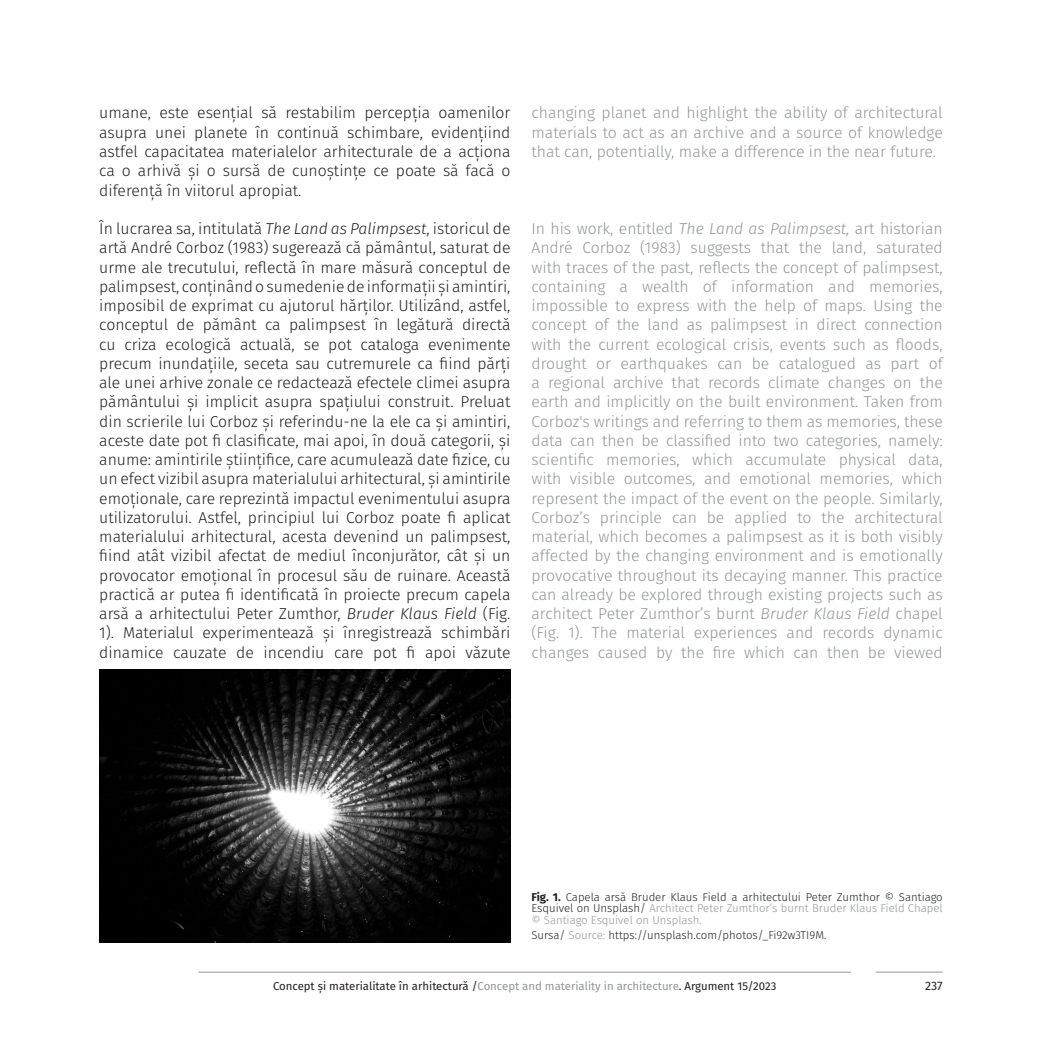
<style>
.page{position:relative;width:1042px;height:1042px;background:#fff}
.page>*{position:absolute;margin:0;border:0;box-sizing:border-box;transform-origin:0 0}
.ARTICOL_body_text_ro{font:300 15.75px/19.2px "Fira Sans";color:#231f20;text-align:justify}
.ARTICOL_body_text_en{font:300 15.75px/19.2px "Fira Sans";color:#939598;text-align:justify}
.t1{font:12.25px "Fira Sans";color:#231f20}
.ARTICOL_adnotari_fig{font:300 11.38px/11.4px "Fira Sans";color:#231f20;text-align:justify}
.t2{font:11.38px "Fira Sans";color:#231f20}
.s1{font-style:italic}
.s2{font-weight:700}
.s3{color:#939598}
</style>
<div class="page">
<hr style="left:875px;top:972px;width:68px;height:1px;background:#939598">
<hr style="left:198px;top:972px;width:653px;height:1px;background:#939598">
<img style="left:99px;top:669px;width:411px;height:274px">
<p class="ARTICOL_body_text_ro" style="left:99px;top:103px;width:413px">umane, este esențial să restabilim percepția oamenilor asupra unei planete în continuă schimbare, evidențiind astfel capacitatea materialelor arhitecturale de a acționa ca o arhivă și o sursă de cunoștințe ce poate să facă o diferență în viitorul apropiat.</p>
<p class="ARTICOL_body_text_ro" style="left:99px;top:219px;width:413px">În lucrarea sa, intitulată <span class="s1">The Land as Palimpsest</span>, istoricul de artă André Corboz (1983) sugerează că pământul, saturat de urme ale trecutului, reflectă în mare măsură conceptul de palimpsest, conținând o sumedenie de informații și amintiri, imposibil de exprimat cu ajutorul hărților. Utilizând, astfel, conceptul de pământ ca palimpsest în legătură directă cu criza ecologică actuală, se pot cataloga evenimente precum inundațiile, seceta sau cutremurele ca fiind părți ale unei arhive zonale ce redactează efectele climei asupra pământului și implicit asupra spațiului construit. Preluat din scrierile lui Corboz și referindu-ne la ele ca și amintiri, aceste date pot fi clasificate, mai apoi, în două categorii, și anume: amintirile științifice, care acumulează date fizice, cu un efect vizibil asupra materialului arhitectural, și amintirile emoționale, care reprezintă impactul evenimentului asupra utilizatorului. Astfel, principiul lui Corboz poate fi aplicat materialului arhitectural, acesta devenind un palimpsest, fiind atât vizibil afectat de mediul înconjurător, cât și un provocator emoțional în procesul său de ruinare. Această practică ar putea fi identificată în proiecte precum capela arsă a arhitectului Peter Zumthor, <span class="s1">Bruder Klaus Field</span> (Fig.<br>1). Materialul experimentează și înregistrează schimbări dinamice cauzate de incendiu care pot fi apoi văzute</p>
<p class="ARTICOL_body_text_en" style="left:531px;top:103px;width:413px">changing planet and highlight the ability of architectural materials to act as an archive and a source of knowledge that can, potentially, make a difference in the near future.</p>
<p class="ARTICOL_body_text_en" style="left:531px;top:219px;width:413px">In his work, entitled <span class="s1">The Land as Palimpsest,</span> art historian André Corboz (1983) suggests that the land, saturated with traces of the past, reflects the concept of palimpsest, containing a wealth of information and memories, impossible to express with the help of maps. Using the concept of the land as palimpsest in direct connection with the current ecological crisis, events such as floods, drought or earthquakes can be catalogued as part of a regional archive that records climate changes on the earth and implicitly on the built environment. Taken from Corboz's writings and referring to them as memories, these data can then be classified into two categories, namely: scientific memories, which accumulate physical data, with visible outcomes, and emotional memories, which represent the impact of the event on the people. Similarly, Corboz’s principle can be applied to the architectural material, which becomes a palimpsest as it is both visibly affected by the changing environment and is emotionally provocative throughout its decaying manner. This practice can already be explored through existing projects such as architect Peter Zumthor’s burnt <span class="s1">Bruder Klaus Field</span> chapel (Fig. 1). The material experiences and records dynamic changes caused by the fire which can then be viewed</p>
<p class="ARTICOL_adnotari_fig" style="left:531px;top:891px;width:413px"><span class="s2">Fig. 1.</span> Capela arsă Bruder Klaus Field a arhitectului Peter Zumthor © Santiago Esquivel on Unsplash/ <span class="s3">Architect Peter Zumthor’s burnt Bruder Klaus Field Chapel © Santiago Esquivel on Unsplash.</span></p>
<p class="ARTICOL_adnotari_fig" style="left:531px;top:929px;width:296px">Sursa/ <span class="s3">Source:</span> https://unsplash.com/photos/_Fi92w3TI9M.</p>
<p class="t2" style="left:273px;top:977px;width:505px">Concept și materialitate în arhitectură /<span class="s3">Concept and materiality in architecture</span>. Argument 15/2023</p>
<p class="t1" style="left:925px;top:976px;width:19px">237</p>
</div>
